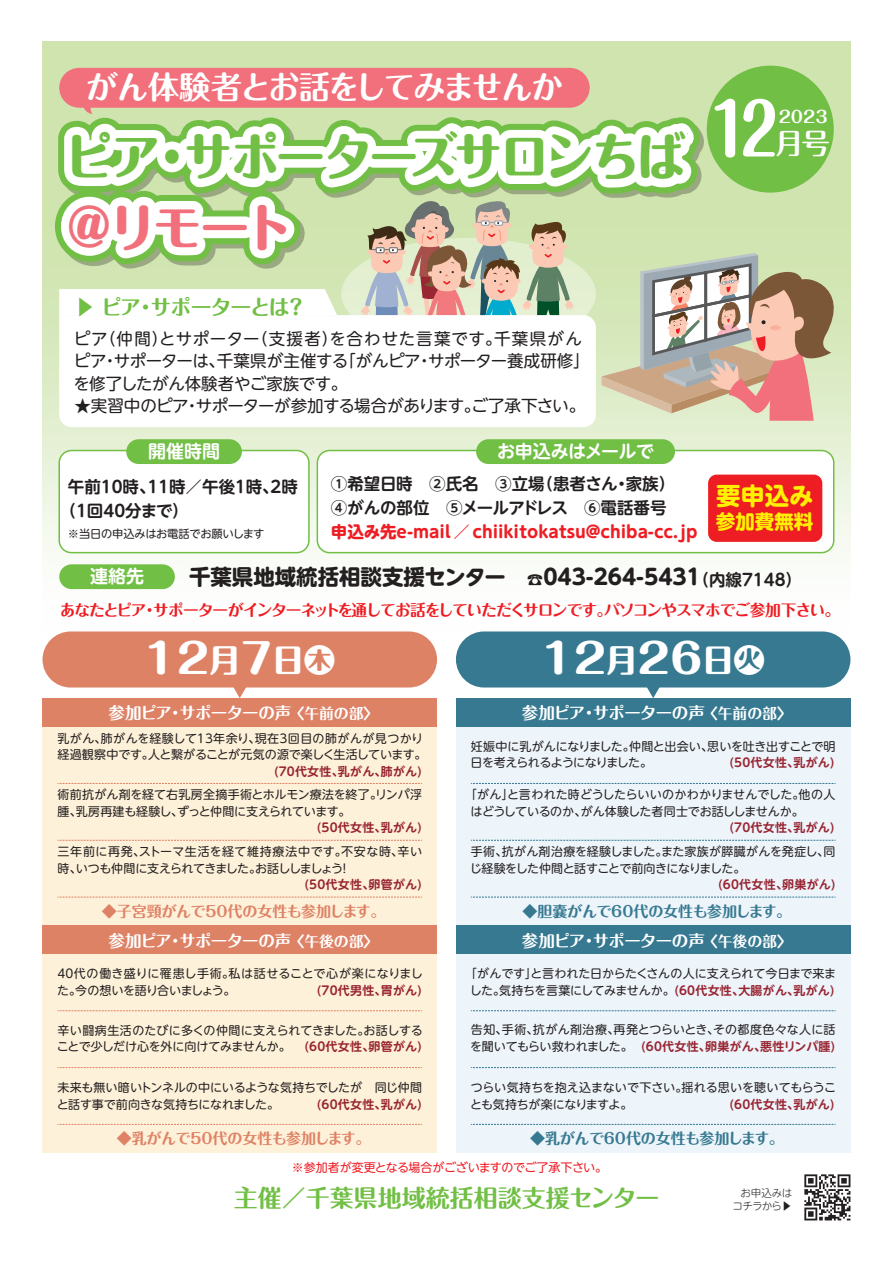
<style>
.page{position:relative;width:893px;height:1263px;background:#fff}
.page>*{position:absolute;margin:0;border:0;box-sizing:border-box;transform-origin:0 0}
.t1{font:700 71.25px "Maru Fo Pro";color:#fff}
.t2{font:800 51px "Maru Fo Pro";letter-spacing:-.05em;color:#71bf44;scale:.95 1}
.t3{font:800 51px "Maru Fo Pro";color:#f1707b;scale:.95 1}
.t4{font:800 40.95px "Maru Fo Pro";color:#fff}
.t5{font:700 31.5px "Maru Fo Pro";letter-spacing:-.06em;color:#fff}
.t6{font:700 28.5px "Maru Fo Pro";color:#fff}
.t7{font:700 24.3px "UD Shin M Go Pr 6 N";color:#fff101}
.t8{font:700 24px "Maru Fo Pro";color:#71bf44}
.t9{font:700 21.45px "UD Shin M Go Pr 6 N";color:#231f20}
.t10{font:700 21px "Maru Fo Pro";letter-spacing:-.06em;color:#71bf44}
.t11{font:700 19.5px "UD Shin M Go Pr 6 N";color:#fff101}
.t12{font:700 18px "UD Shin M Go Pr 6 N De";letter-spacing:-.01em;color:#fff}
.t13{font:16.5px/22.5px "UD Shin M Go Pr 6 N";letter-spacing:-.005em;color:#231f20}
.t14{font:700 16.5px "Maru Fo Pro";letter-spacing:-.045em;color:#fff}
.t15{font:700 16.5px/24px "UD Shin M Go Pr 6 N De";color:#231f20}
.t16{font:700 16.5px "UD Shin M Go Pr 6 N";color:#ee1d23}
.t17{font:16.5px "UD Shin M Go Pr 6 N";letter-spacing:-.03em;color:#231f20}
.t18{font:700 15.75px "Maru Fo Pro";letter-spacing:-.075em;color:#ee1d23}
.t19{font:700 15px "Maru Fo Pro";letter-spacing:-.01em;color:#de8266}
.t20{font:700 15px "Maru Fo Pro";letter-spacing:-.015em;color:#367991}
.t21{font:12px/16.5px "UD Shin M Go Pr 6 N";letter-spacing:-.01em;color:#231f20}
.t22{font:12px/16.5px "UD Shin M Go Pr 6 N";letter-spacing:.01em;color:#231f20}
.t23{font:700 12px "UD Shin M Go Pr 6 N De";letter-spacing:.02em;color:#982633}
.t24{font:12px/16.5px "UD Shin M Go Pr 6 N";letter-spacing:-.03em;color:#231f20}
.t25{font:12px "UD Shin M Go Pr 6 N";letter-spacing:.035em;color:#231f20}
.t26{font:12px "UD Shin M Go Pr 6 N";letter-spacing:-.025em;color:#ee1d23}
.t27{font:11.25px "UD Shin M Go Pr 6 N";letter-spacing:-.02em;color:#231f20}
.t28{font:300 10.5px/13.5px "UD Shin M Go Pr 6 N";letter-spacing:-.05em;color:#231f20;text-align:right}
.s1{font-weight:400;font-size:16.5px}
.s2{font-family:"UD Shin M Go Pr 6 N De";font-size:16.5px}
.s3{font-size:31.5px}
.s4{font-size:14.85px}
.s5{font-family:"UD Shin M Go Pr 6 N De";font-weight:700;color:#982633}
.s6{font-family:"UD Shin M Go Pr 6 N";font-weight:400;color:#231f20}
</style>
<div class="page">
<div style="left:43px;top:698px;width:394px;height:455px;background:#fef1d9"></div>
<div style="left:456px;top:698px;width:394px;height:455px;background:#edf4fa"></div>
<svg style="left:220px;top:687px;width:40px;height:11px"></svg>
<svg style="left:633px;top:687px;width:40px;height:11px"></svg>
<div style="left:43px;top:631px;width:394px;height:56px;background:#de8266;border-radius:28px"></div>
<div style="left:456px;top:631px;width:394px;height:56px;background:#367991;border-radius:28px"></div>
<div style="left:43px;top:698px;width:394px;height:29px;background:#de8266"></div>
<div style="left:43px;top:925px;width:394px;height:29px;background:#de8266"></div>
<svg style="left:57px;top:783px;width:365px;height:1px"></svg>
<svg style="left:57px;top:840px;width:365px;height:1px"></svg>
<svg style="left:57px;top:897px;width:365px;height:1px"></svg>
<svg style="left:57px;top:1010px;width:365px;height:1px"></svg>
<svg style="left:57px;top:1067px;width:365px;height:1px"></svg>
<svg style="left:57px;top:1124px;width:365px;height:1px"></svg>
<div style="left:456px;top:698px;width:394px;height:29px;background:#367991"></div>
<div style="left:456px;top:925px;width:394px;height:29px;background:#367991"></div>
<svg style="left:471px;top:783px;width:364px;height:1px"></svg>
<svg style="left:471px;top:840px;width:364px;height:1px"></svg>
<svg style="left:471px;top:897px;width:364px;height:1px"></svg>
<svg style="left:471px;top:1010px;width:364px;height:1px"></svg>
<svg style="left:471px;top:1067px;width:364px;height:1px"></svg>
<svg style="left:471px;top:1124px;width:364px;height:1px"></svg>
<svg style="left:804px;top:1174px;width:46px;height:46px"></svg>
<svg style="left:43px;top:42px;width:807px;height:548px"></svg>
<div style="left:59px;top:450px;width:250px;height:103px;background:#fff;border-radius:12px"></div>
<div style="left:58px;top:450px;width:252px;height:103px;border:2px solid #71bf44;border-radius:12px"></div>
<div style="left:317px;top:450px;width:517px;height:103px;background:#fff;border-radius:12px"></div>
<div style="left:317px;top:450px;width:517px;height:103px;border:2px solid #71bf44;border-radius:12px"></div>
<div style="left:708px;top:475px;width:114px;height:67px;background:#ee1d23;border-radius:9px"></div>
<div style="left:126px;top:439px;width:116px;height:25px;background:#71bf44;border-radius:12px"></div>
<div style="left:59px;top:564px;width:116px;height:25px;background:#71bf44;border-radius:12px"></div>
<div style="left:476px;top:439px;width:199px;height:25px;background:#71bf44;border-radius:12px"></div>
<svg style="left:59px;top:421px;width:537px;height:6px"></svg>
<div style="left:59px;top:68px;width:531px;height:40px;background:#f1707b;border-radius:20px"></div>
<svg style="left:42px;top:93px;width:809px;height:328px"></svg>
<div style="left:707px;top:66px;width:127px;height:127px;background:#71bf44;border-radius:50%"></div>
<h3 class="t5" style="left:87px;top:62px;width:478px">がん体験者とお話をしてみませんか</h3>
<h2 class="t2" style="left:65px;top:116px;width:655px">ピア・サポーターズサロンちば</h2>
<h2 class="t3" style="left:65px;top:187px;width:241px">＠リモート</h2>
<h3 class="t10" style="left:74px;top:290px;width:233px">▶ ピア・サポーターとは？</h3>
<h3 class="t13" style="left:74px;top:326px;width:518px">ピア（仲間）とサポーター（支援者）を合わせた言葉です。千葉県がんピア・サポーターは、千葉県が主催する「がんピア・サポーター養成研修」を修了したがん体験者やご家族です。</h3>
<h3 class="t17" style="left:74px;top:392px;width:512px">★実習中のピア・サポーターが参加する場合があります。ご了承下さい。</h3>
<h3 class="t12" style="left:148px;top:436px;width:73px">開催時間</h3>
<h3 class="t12" style="left:497px;top:436px;width:158px">お申込みはメールで</h3>
<h1 class="t1" style="left:710px;top:73px;width:68px">12</h1>
<h3 class="t14" style="left:779px;top:103px;width:50px">2023</h3>
<h3 class="t6" style="left:775px;top:121px;width:56px">月号</h3>
<h3 class="t15" style="left:331px;top:471px;width:346px">①希望日時　②氏名　③立場（患者さん・家族）<br>④がんの部位　⑤メールアドレス　⑥電話番号</h3>
<h3 class="t16" style="left:331px;top:517px;width:368px">申込み先e-mail／chiikitokatsu@chiba-cc.jp</h3>
<h3 class="t9" style="left:189px;top:558px;width:615px">千葉県地域統括相談支援センター　<span class="s1">☎</span>043-264-5431<span class="s2">（内線7148）</span></h3>
<h3 class="t15" style="left:60px;top:474px;width:240px;text-indent:8px">午前10時、11時／午後１時、2時（1回40分まで）</h3>
<h3 class="t7" style="left:716px;top:475px;width:99px">要申込み</h3>
<h3 class="t11" style="left:716px;top:505px;width:99px">参加費無料</h3>
<p class="t27" style="left:68px;top:524px;width:198px">※当日の申込みはお電話でお願いします</p>
<h3 class="t12" style="left:90px;top:561px;width:55px">連絡先</h3>
<h3 class="t18" style="left:60px;top:597px;width:782px">あなたとピア・サポーターがインターネットを通してお話をしていただくサロンです。パソコンやスマホでご参加下さい。</h3>
<h3 class="t4" style="left:144px;top:626px;width:193px">12<span class="s3">月</span>7<span class="s3">日木</span></h3>
<h3 class="t4" style="left:541px;top:626px;width:225px">12<span class="s3">月</span>26<span class="s3">日火</span></h3>
<h3 class="t14" style="left:109px;top:700px;width:271px">参加ピア・サポーターの声 <span class="s4">〈午前の部〉</span></h3>
<p class="t22" style="left:57px;top:729px;width:371px">乳がん、肺がんを経験して13年余り、現在３回目の肺がんが見つかり経過観察中です。人と繋がることが元気の源で楽しく生活しています。</p>
<p class="t23" style="left:274px;top:761px;width:149px">(70代女性、乳がん、肺がん)</p>
<p class="t21" style="left:57px;top:786px;width:366px">術前抗がん剤を経て右乳房全摘手術とホルモン療法を終了。リンパ浮腫、乳房再建も経験し、ずっと仲間に支えられています。</p>
<p class="t23" style="left:317px;top:817px;width:107px">(50代女性、乳がん)</p>
<p class="t22" style="left:57px;top:843px;width:366px">三年前に再発、ストーマ生活を経て維持療法中です。不安な時、辛い時、いつも仲間に支えられてきました。お話ししましょう！</p>
<p class="t23" style="left:305px;top:874px;width:119px">(50代女性、卵管がん)</p>
<p class="t19" style="left:102px;top:899px;width:285px">◆子宮頸がんで50代の女性も参加します。</p>
<h3 class="t14" style="left:109px;top:927px;width:271px">参加ピア・サポーターの声 <span class="s4">〈午後の部〉</span></h3>
<p class="t22" style="left:57px;top:964px;width:367px">40代の働き盛りに罹患し手術。私は話せることで心が楽になりました。今の想いを語り合いましょう。</p>
<p class="t23" style="left:317px;top:980px;width:107px">(70代男性、胃がん)</p>
<p class="t21" style="left:57px;top:1021px;width:367px">辛い闘病生活のたびに多くの仲間に支えられてきました。お話しすることで少しだけ心を外に向けてみませんか。</p>
<p class="t23" style="left:305px;top:1036px;width:119px">(60代女性、卵管がん)</p>
<p class="t21" style="left:57px;top:1079px;width:367px">未来も無い暗いトンネルの中にいるような気持ちでしたが　同じ仲間と話す事で前向きな気持ちになれました。</p>
<p class="t23" style="left:317px;top:1094px;width:107px">(60代女性、乳がん)</p>
<p class="t19" style="left:117px;top:1126px;width:255px">◆乳がんで50代の女性も参加します。</p>
<h3 class="t14" style="left:522px;top:700px;width:271px">参加ピア・サポーターの声 <span class="s4">〈午前の部〉</span></h3>
<p class="t24" style="left:471px;top:737px;width:366px">妊娠中に乳がんになりました。仲間と出会い、思いを吐き出すことで明日を考えられるようになりました。</p>
<p class="t23" style="left:729px;top:752px;width:107px">(50代女性、乳がん)</p>
<p class="t21" style="left:471px;top:786px;width:366px;text-indent:-6px">「がん」と言われた時どうしたらいいのかわかりませんでした。他の人はどうしているのか、がん体験した者同士でお話ししませんか。</p>
<p class="t23" style="left:729px;top:817px;width:107px">(70代女性、乳がん)</p>
<p class="t21" style="left:470px;top:843px;width:367px">手術、抗がん剤治療を経験しました。また家族が膵臓がんを発症し、同じ経験をした仲間と話すことで前向きになりました。</p>
<p class="t23" style="left:718px;top:874px;width:119px">(60代女性、卵巣がん)</p>
<p class="t20" style="left:523px;top:899px;width:270px">◆胆嚢がんで60代の女性も参加します。</p>
<h3 class="t14" style="left:522px;top:927px;width:271px">参加ピア・サポーターの声 <span class="s4">〈午後の部〉</span></h3>
<p class="t21" style="left:465px;top:964px;width:373px;text-align:center">「がんです」と言われた日からたくさんの人に支えられて今日まで来ました。気持ちを言葉にしてみませんか。<span class="s5">(60代女性、大腸がん、乳がん)</span></p>
<p class="t25" style="left:471px;top:1020px;width:366px">告知、手術、抗がん剤治療、再発とつらいとき、その都度色々な人に話</p>
<p class="t23" style="left:470px;top:1036px;width:367px"><span class="s6">を聞いてもらい救われました。</span> (60代女性、卵巣がん、悪性リンパ腫)</p>
<p class="t21" style="left:470px;top:1079px;width:368px">つらい気持ちを抱え込まないで下さい。揺れる思いを聴いてもらうことも気持ちが楽になりますよ。</p>
<p class="t23" style="left:729px;top:1094px;width:107px">(60代女性、乳がん)</p>
<p class="t20" style="left:530px;top:1126px;width:255px">◆乳がんで60代の女性も参加します。</p>
<p class="t26" style="left:292px;top:1157px;width:317px">※参加者が変更となる場合がございますのでご了承下さい。</p>
<h3 class="t8" style="left:234px;top:1178px;width:427px">主催／千葉県地域統括相談支援センター</h3>
<p class="t28" style="left:733px;top:1185px;width:61px">お申込みはコチラから▶</p>
</div>
